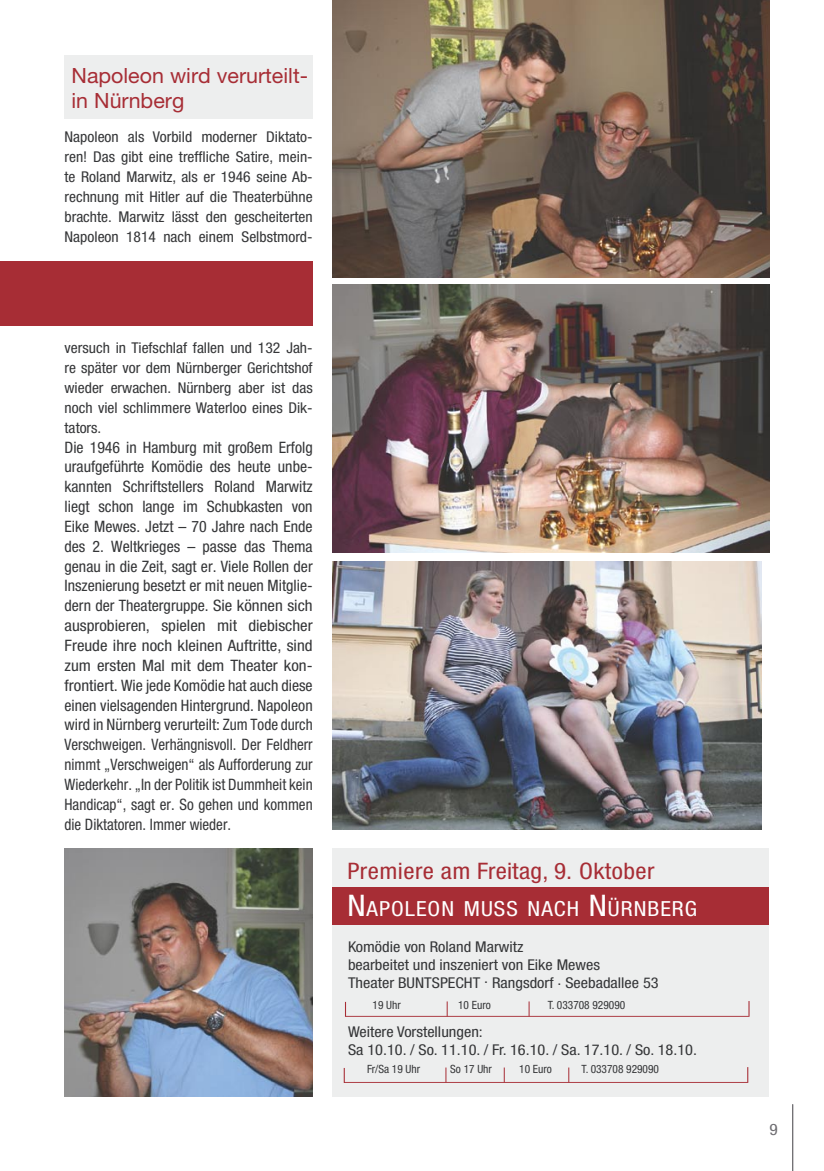
<style>
.page{position:relative;width:824px;height:1171px;background:#fff}
.page>*{position:absolute;margin:0;border:0;box-sizing:border-box;transform-origin:0 0}
.t1{font:condensed 22.75px "Helvetica Neue";letter-spacing:.02em;color:#a72d35;scale:1.1 1}
.t2{font:21px/25.2px "Helvetica Neue";color:#a72d35}
.t3{font:condensed 20.82px "Helvetica Neue";letter-spacing:.045em;color:#fff;scale:1.1 1}
.t4{font:condensed 15.75px/19.8px "Helvetica Neue";color:#353638;text-align:justify}
.t5{font:condensed 15.75px "Helvetica Neue";color:#6e6d71;scale:1.1 1}
.t6{font:condensed 14.88px/19.8px "Helvetica Neue";color:#353638;text-align:justify;scale:1.05 1}
.t7{font:condensed 14.88px/17.8px "Helvetica Neue";color:#353638;scale:1.1 1}
.t8{font:condensed 11.38px "Helvetica Neue";color:#353638}
.s1{font-size:29.75px}
</style>
<div class="page">
<div style="left:64px;top:55px;width:249px;height:64px;background:#edeeee"></div>
<div style="left:332px;top:848px;width:437px;height:248px;background:#edeeee"></div>
<div style="left:332px;top:887px;width:437px;height:38px;background:#a72d35"></div>
<svg style="left:345px;top:1001px;width:405px;height:16px"></svg>
<svg style="left:343px;top:1067px;width:406px;height:16px"></svg>
<img style="left:332px;top:284px;width:437px;height:268px">
<img style="left:332px;top:0;width:437px;height:277px">
<img style="left:332px;top:562px;width:429px;height:268px">
<img style="left:64px;top:848px;width:249px;height:248px">
<hr style="left:792px;top:1104px;width:1px;height:67px;background:#6e6d71">
<div style="left:0;top:261px;width:313px;height:65px;background:#a72d35"></div>
<h2 class="t2" style="left:72px;top:62px;width:238px">Napoleon wird verurteilt&shy;in Nürnberg</h2>
<p class="t6" style="left:64px;top:127px;width:238px">Napoleon als Vorbild moderner Diktato&shy;ren! Das gibt eine treffliche Satire, mein&shy;te Roland Marwitz, als er 1946 seine Ab&shy;rechnung mit Hitler auf die Theaterbühne brachte. Marwitz lässt den gescheiterten Napoleon 1814 nach einem Selbstmord-</p>
<p class="t6" style="left:64px;top:338px;width:238px">versuch in Tiefschlaf fallen und 132 Jah&shy;re später vor dem Nürnberger Gerichtshof wieder erwachen. Nürnberg aber ist das noch viel schlimmere Waterloo eines Dik&shy;tators.</p>
<p class="t4" style="left:64px;top:437px;width:250px">Die 1946 in Hamburg mit großem Erfolg uraufgeführte Komödie des heute unbe&shy;kannten Schriftstellers Roland Marwitz liegt schon lange im Schubkasten von Eike Mewes. Jetzt – 70 Jahre nach Ende des 2. Weltkrieges – passe das Thema genau in die Zeit, sagt er. Viele Rollen der Inszenierung besetzt er mit neuen Mitglie&shy;dern der Theatergruppe. Sie können sich ausprobieren, spielen mit diebischer Freude ihre noch kleinen Auftritte, sind zum ersten Mal mit dem Theater kon&shy;frontiert. Wie jede Komödie hat auch diese einen vielsagenden Hintergrund. Napoleon wird in Nürnberg verurteilt: Zum Tode durch Verschweigen. Verhängnisvoll. Der Feldherr nimmt „Verschweigen“ als Aufforderung zur Wiederkehr. „In der Politik ist Dummheit kein Handicap“, sagt er. So gehen und kommen die Diktatoren. Immer wieder.</p>
<h1 class="t1" style="left:347px;top:858px;width:280px">Premiere am Freitag, 9. Oktober</h1>
<h3 class="t3" style="left:347px;top:897px;width:319px"><span class="s1">N</span>APOLEON MUSS NACH <span class="s1">N</span>ÜRNBERG</h3>
<p class="t7" style="left:348px;top:938px;width:284px">Komödie von Roland Marwitz<br>bearbeitet und inszeniert von Eike Mewes<br>Theater BUNTSPECHT . Rangsdorf . Seebadallee 53</p>
<p class="t8" style="left:372px;top:998px;width:30px">19 Uhr</p>
<p class="t8" style="left:458px;top:998px;width:34px">10 Euro</p>
<p class="t8" style="left:547px;top:998px;width:79px">T. 033708 929090</p>
<p class="t7" style="left:348px;top:1023px;width:319px">Weitere Vorstellungen:<br>Sa 10.10. / So. 11.10. / Fr. 16.10. / Sa. 17.10. / So. 18.10.</p>
<p class="t8" style="left:367px;top:1062px;width:55px">Fr/Sa 19 Uhr</p>
<p class="t8" style="left:450px;top:1062px;width:43px">So 17 Uhr</p>
<p class="t8" style="left:519px;top:1062px;width:34px">10 Euro</p>
<p class="t8" style="left:581px;top:1062px;width:79px">T. 033708 929090</p>
<p class="t5" style="left:769px;top:1120px;width:9px">9</p>
</div>
